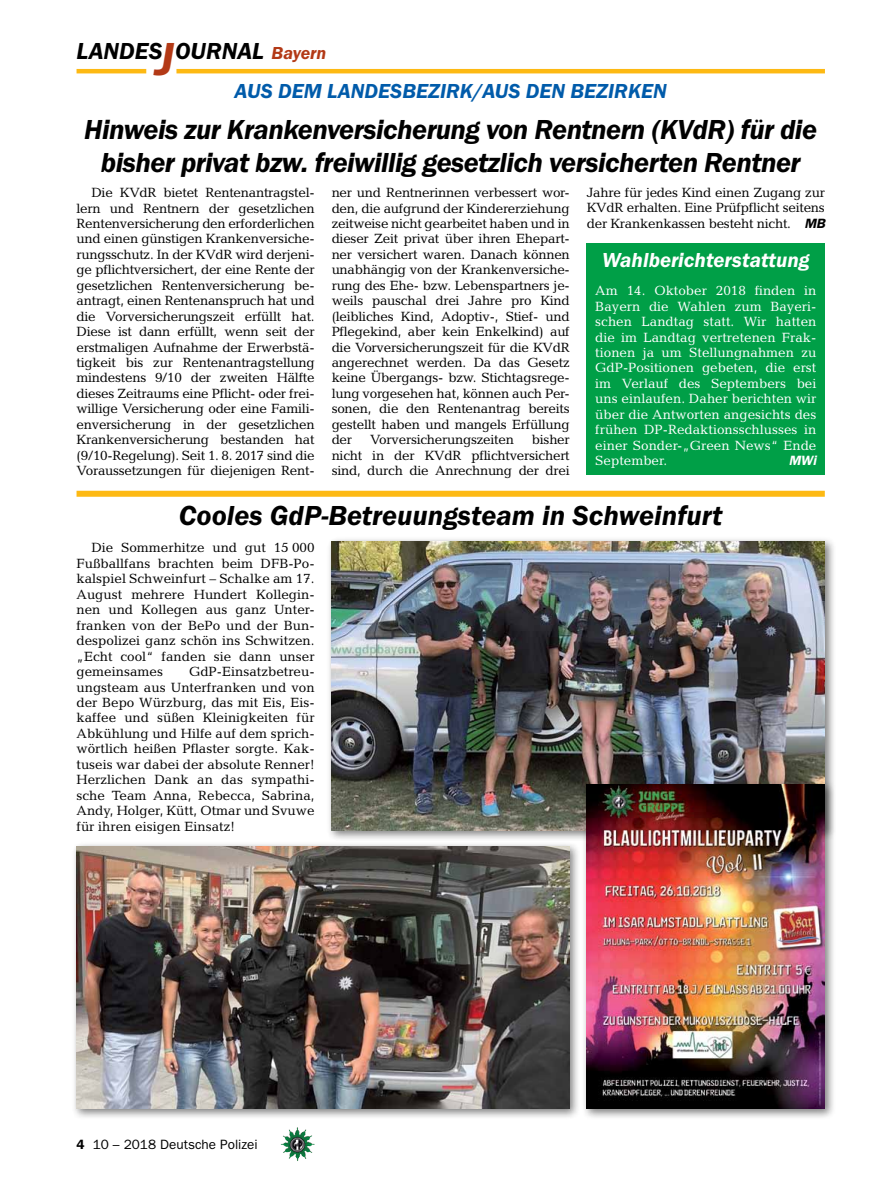
<style>
.page{position:relative;width:893px;height:1191px;background:#fff}
.page>*{position:absolute;margin:0;border:0;box-sizing:border-box;transform-origin:0 0}
.t1{font:italic 600 28.5px/33px "Franklin Gothic Itc T";letter-spacing:-.02em;color:#000;text-align:center}
.t2{font:italic 600 28.5px "Franklin Gothic Itc T";color:#000}
.t3{font:italic 600 24px "Franklin Gothic Itc T";color:#000}
.t4{font:italic 600 21px "Franklin Gothic Itc T";color:#005baa}
.t5{font:italic 600 21px "Franklin Gothic Itc T";color:#fff}
.t6{font:13.5px/15.5px "Candida";letter-spacing:-.02em;color:#000;text-align:justify}
.t7{font:13.5px/15.5px "Candida";color:#fff;text-align:justify}
.t8{font:13.5px "Franklin Gothic";color:#000}
.t9{font:italic 600 13.5px "Franklin Gothic";color:#fff}
.s1{font-size:48px;color:#b33916}
.s2{font-size:18px;color:#b33916}
.s3{font-family:"Franklin Gothic";font-weight:600;font-style:italic}
.s4{font-weight:600}
</style>
<div class="page">
<hr style="left:77px;top:69px;width:69px;height:4px;background:#fdb913">
<hr style="left:176px;top:69px;width:649px;height:4px;background:#fdb913">
<img style="left:281px;top:1128px;width:16px;height:24px">
<div style="left:71px;top:841px;width:510px;height:279px;background:#000;opacity:.5"></div>
<img style="left:77px;top:846px;width:493px;height:263px">
<div style="left:326px;top:536px;width:510px;height:306px;background:#000;opacity:.5"></div>
<img style="left:332px;top:542px;width:493px;height:288px">
<div style="left:582px;top:779px;width:254px;height:341px;background:#000;opacity:.5"></div>
<img style="left:587px;top:784px;width:238px;height:325px">
<div style="left:77px;top:491px;width:748px;height:6px;background:#fdb913"></div>
<div style="left:587px;top:243px;width:238px;height:232px;background:#009f47"></div>
<h2 class="t3" style="left:77px;top:37px;width:251px">LANDES<span class="s1">J</span>OURNAL <span class="s2">Bayern</span></h2>
<h3 class="t4" style="left:235px;top:79px;width:14px">aus</h3>
<h3 class="t4" style="left:278px;top:79px;width:16px">dem</h3>
<h3 class="t4" style="left:327px;top:79px;width:14px">landesbe</h3>
<h3 class="t4" style="left:428px;top:79px;width:69px">zir k/aus</h3>
<h3 class="t4" style="left:526px;top:79px;width:14px">den</h3>
<h3 class="t4" style="left:570px;top:79px;width:85px">bezir ken</h3>
<h1 class="t1" style="left:84px;top:112px;width:734px">Hinweis zur Krankenversicherung von Rentnern (KVdR) für die bisher privat bzw. freiwillig gesetzlich versicherten Rentner</h1>
<p class="t6" style="left:332px;top:185px;width:240px">ner und Rentnerinnen verbessert wor&shy;den, die aufgrund der Kindererziehung zeitweise nicht gearbeitet haben und in dieser Zeit privat über ihren Ehepart&shy;ner versichert waren. Danach können unabhängig von der Krankenversiche&shy;rung des Ehe- bzw. Lebenspartners je&shy;weils pauschal drei Jahre pro Kind (leibliches Kind, Adoptiv-, Stief- und Pflegekind, aber kein Enkelkind) auf die Vorversicherungszeit für die KVdR angerechnet werden. Da das Gesetz keine Übergangs- bzw. Stichtagsrege&shy;lung vorgesehen hat, können auch Per&shy;sonen, die den Rentenantrag bereits gestellt haben und mangels Erfüllung der</p>
<p class="t6" style="left:587px;top:185px;width:240px">Jahre für jedes Kind einen Zugang zur KVdR erhalten. Eine Prüfpflicht seitens der Krankenkassen besteht nicht. <span class="s3">MB</span></p>
<p class="t6" style="left:77px;top:185px;width:240px;text-indent:15px">Die KVdR bietet Rentenantragstel&shy;lern und Rentnern der gesetzlichen Rentenversicherung den erforderlichen und einen günstigen Krankenversiche&shy;rungsschutz. In der KVdR wird derjeni&shy;ge pflichtversichert, der eine Rente der gesetzlichen Rentenversicherung be&shy;antragt, einen Rentenanspruch hat und die Vorversicherungszeit erfüllt hat.<br>Diese ist dann erfüllt, wenn seit der erstmaligen Aufnahme der Erwerbstä&shy;tigkeit bis zur Rentenantragstellung mindestens 9/10 der zweiten Hälfte dieses Zeitraums eine Pflicht- oder frei&shy;willige Versicherung oder eine Famili&shy;enversicherung in der gesetzlichen Krankenversicherung bestanden hat (9/10-Regelung). Seit 1. 8. 2017 sind die Voraussetzungen für diejenigen Rent-</p>
<h3 class="t5" style="left:602px;top:248px;width:209px">Wahlberichterstattung</h3>
<p class="t7" style="left:595px;top:283px;width:223px">Am 14. Oktober 2018 finden in Bayern die Wahlen zum Bayeri&shy;schen Landtag statt. Wir hatten die im Landtag vertretenen Frak&shy;tionen ja um Stellungnahmen zu GdP-Positionen gebeten, die erst im Verlauf des Septembers bei uns einlaufen. Daher berichten wir über die Antworten angesichts des frühen DP-Redaktionsschlusses in einer Sonder-„Green News“ Ende September.</p>
<p class="t6" style="left:332px;top:432px;width:240px;text-indent:200px">bisher nicht in der KVdR pflichtversichert sind, durch die Anrechnung der drei</p>
<p class="t6" style="left:370px;top:432px;width:145px">Vorversicherungszeiten</p>
<p class="t9" style="left:789px;top:452px;width:29px">MWi</p>
<h1 class="t2" style="left:179px;top:499px;width:545px">Cooles GdP-Betreuungsteam in Schweinfurt</h1>
<p class="t6" style="left:77px;top:540px;width:240px;text-indent:15px">Die Sommerhitze und gut 15 000<br>Fußballfans brachten beim DFB-Po&shy;kalspiel Schweinfurt – Schalke am 17.<br>August mehrere Hundert Kollegin&shy;nen und Kollegen aus ganz Unter&shy;franken von der BePo und der Bun&shy;despolizei ganz schön ins Schwitzen. „Echt cool“ fanden sie dann unser gemeinsames</p>
<p class="t6" style="left:77px;top:664px;width:240px;text-indent:113px">GdP-Einsatzbetreu&shy;ungsteam aus Unterfranken und von der Bepo Würzburg, das mit Eis, Eis&shy;kaffee und süßen Kleinigkeiten für Abkühlung und Hilfe auf dem sprich&shy;wörtlich heißen Pflaster sorgte. Kak&shy;tuseis war dabei der absolute Renner!<br>Herzlichen Dank an das sympathi&shy;sche Team Anna, Rebecca, Sabrina, Andy, Holger, Kütt, Otmar und Svuwe für ihren eisigen Einsatz!</p>
<p class="t8" style="left:77px;top:1136px;width:183px"><span class="s4">4</span> 10 – 2018 Deutsche Polizei</p>
</div>
